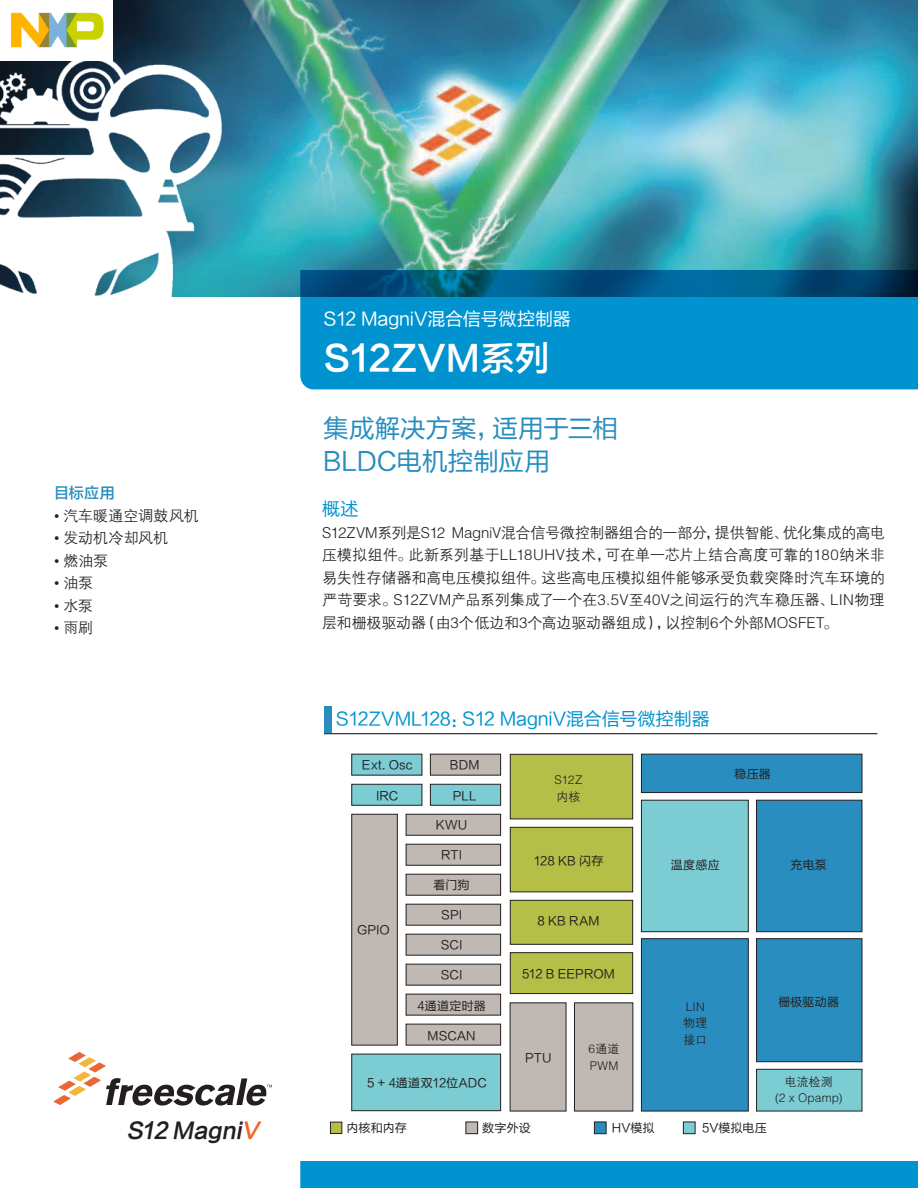
<style>
.page{position:relative;width:918px;height:1188px;background:#fff}
.page>*{position:absolute;margin:0;border:0;box-sizing:border-box;transform-origin:0 0}
.t1{font:34.5px "FZLTZHK GBK1 0";letter-spacing:.005em;color:#fff}
.t2{font:25.5px/33px "FZLTHK GBK1 0";color:#278dbf}
.t3{font:italic 21.75px "FZLTCHJW GB1 0";color:#231f20}
.t4{font:18px "FZLTHJW GB1 0";letter-spacing:-.01em;color:#0093d0}
.t5{font:18px "FZLTHJW GB1 0";letter-spacing:-.01em;color:#fff}
.t6{font:15px/22.5px "FZZDXJW GB1 0";letter-spacing:-.005em;color:#231f20;text-align:justify}
.t7{font:15px "FZLTZHK GBK1 0";color:#278dbf}
.t8{font:12px "FZLTHJW GB1 0";letter-spacing:.01em;color:#231f20}
.t9{font:12px/16.5px "FZZDXJW GB1 0";letter-spacing:.005em;color:#231f20}
.s1{font-family:"Times New Roman"}
.s2{color:#f36421}
</style>
<div class="page">
<img style="left:113px;top:0;width:805px;height:297px">
<svg style="left:300px;top:270px;width:618px;height:119px;background:#0084bd"></svg>
<div style="left:300px;top:1161px;width:618px;height:27px;background:#0093d0"></div>
<img style="left:0;top:52px;width:229px;height:245px">
<svg style="left:53px;top:1052px;width:219px;height:54px"></svg>
<div style="left:641px;top:938px;width:108px;height:173px;background:#2a8dbf;border:1px solid #231f20"></div>
<div style="left:756px;top:938px;width:106px;height:124px;background:#2a8dbf;border:1px solid #231f20"></div>
<div style="left:756px;top:1069px;width:106px;height:42px;background:#7cccd4;border:1px solid #231f20"></div>
<div style="left:351px;top:784px;width:71px;height:22px;background:#7cccd4;border:1px solid #231f20"></div>
<div style="left:430px;top:784px;width:71px;height:22px;background:#7cccd4;border:1px solid #231f20"></div>
<div style="left:351px;top:754px;width:71px;height:22px;background:#7cccd4"></div>
<div style="left:430px;top:754px;width:71px;height:22px;background:#c0b9b3;border:1px solid #231f20"></div>
<div style="left:406px;top:814px;width:95px;height:22px;background:#c0b9b3;border:1px solid #231f20"></div>
<div style="left:406px;top:844px;width:95px;height:22px;background:#c0b9b3;border:1px solid #231f20"></div>
<div style="left:406px;top:874px;width:95px;height:22px;background:#c0b9b3;border:1px solid #231f20"></div>
<div style="left:406px;top:904px;width:95px;height:22px;background:#c0b9b3;border:1px solid #231f20"></div>
<div style="left:406px;top:934px;width:95px;height:22px;background:#c0b9b3;border:1px solid #231f20"></div>
<div style="left:406px;top:964px;width:95px;height:22px;background:#c0b9b3;border:1px solid #231f20"></div>
<div style="left:406px;top:994px;width:95px;height:22px;background:#c0b9b3"></div>
<div style="left:406px;top:1024px;width:95px;height:21px;background:#c0b9b3"></div>
<div style="left:351px;top:1054px;width:150px;height:57px;background:#7cccd4;border:1px solid #231f20"></div>
<div style="left:351px;top:814px;width:47px;height:231px;background:#c0b9b3;border:1px solid #231f20"></div>
<div style="left:641px;top:800px;width:108px;height:132px;background:#7cccd4;border:1px solid #231f20"></div>
<div style="left:641px;top:754px;width:221px;height:39px;background:#2a8dbf;border:1px solid #231f20"></div>
<div style="left:330px;top:1122px;width:12px;height:12px;background:#b4bf47;border:1px solid #231f20"></div>
<div style="left:466px;top:1122px;width:12px;height:12px;background:#c0b9b3;border:1px solid #231f20"></div>
<div style="left:594px;top:1122px;width:13px;height:12px;background:#2a8dbf;border:1px solid #231f20"></div>
<div style="left:683px;top:1122px;width:12px;height:12px;background:#7cccd4;border:1px solid #231f20"></div>
<div style="left:510px;top:754px;width:123px;height:65px;background:#b4bf47;border:1px solid #231f20"></div>
<div style="left:510px;top:827px;width:123px;height:65px;background:#b4bf47;border:1px solid #231f20"></div>
<div style="left:510px;top:900px;width:123px;height:45px;background:#b4bf47;border:1px solid #231f20"></div>
<div style="left:510px;top:952px;width:123px;height:42px;background:#b4bf47;border:1px solid #231f20"></div>
<div style="left:510px;top:1002px;width:56px;height:109px;background:#c0b9b3"></div>
<div style="left:574px;top:1002px;width:59px;height:109px;background:#c0b9b3;border:1px solid #231f20"></div>
<div style="left:756px;top:800px;width:106px;height:132px;background:#2a8dbf;border:1px solid #231f20"></div>
<div style="left:324px;top:706px;width:7px;height:27px;background:#2a8dbf"></div>
<hr style="left:324px;top:733px;width:554px;height:1px;background:#231f20">
<img style="left:0;top:12px;width:112px;height:48px">
<p class="t7" style="left:54px;top:485px;width:62px">目标应用</p>
<p class="t6" style="left:54px;top:505px;width:146px"><span class="s1">•</span> 汽车暖通空调鼓风机</p>
<p class="t6" style="left:54px;top:527px;width:116px"><span class="s1">•</span> 发动机冷却风机</p>
<p class="t6" style="left:54px;top:550px;width:56px"><span class="s1">•</span> 燃油泵</p>
<p class="t6" style="left:54px;top:572px;width:41px"><span class="s1">•</span> 油泵</p>
<p class="t6" style="left:54px;top:595px;width:40px"><span class="s1">•</span> 水泵</p>
<p class="t6" style="left:54px;top:617px;width:41px"><span class="s1">•</span> 雨刷</p>
<h3 class="t3" style="left:127px;top:1118px;width:138px">S12 Magni<span class="s2">V</span></h3>
<p class="t5" style="left:324px;top:309px;width:249px">S12 MagniV混合信号微控制器</p>
<h1 class="t1" style="left:324px;top:339px;width:227px">S12ZVM系列</h1>
<h2 class="t2" style="left:323px;top:412px;width:296px">集成解决方案，适用于三相<br>BLDC电机控制应用</h2>
<p class="t4" style="left:322px;top:499px;width:38px">概述</p>
<p class="t6" style="left:322px;top:522px;width:565px">S12ZVM系列是S12 MagniV混合信号微控制器组合的一部分，提供智能、优化集成的高电压模拟组件。此新系列基于LL18UHV技术，可在单一芯片上结合高度可靠的180纳米非易失性存储器和高电压模拟组件。这些高电压模拟组件能够承受负载突降时汽车环境的严苛要求。S12ZVM产品系列集成了一个在3.5V至40V之间运行的汽车稳压器、LIN物理层和栅极驱动器（由3个低边和3个高边驱动器组成），以控制6个外部MOSFET。</p>
<p class="t4" style="left:336px;top:708px;width:375px">S12ZVML128：S12 MagniV混合信号微控制器</p>
<p class="t8" style="left:362px;top:758px;width:52px">Ext. Osc</p>
<p class="t8" style="left:450px;top:758px;width:31px">BDM</p>
<p class="t8" style="left:376px;top:789px;width:24px">IRC</p>
<p class="t9" style="left:555px;top:772px;width:29px">S12Z内核</p>
<p class="t8" style="left:453px;top:789px;width:25px">PLL</p>
<p class="t8" style="left:734px;top:767px;width:38px">稳压器</p>
<p class="t8" style="left:357px;top:923px;width:34px">GPIO</p>
<p class="t8" style="left:436px;top:818px;width:33px">KWU</p>
<p class="t8" style="left:441px;top:848px;width:22px">RTI</p>
<p class="t8" style="left:434px;top:878px;width:38px">看门狗</p>
<p class="t8" style="left:441px;top:908px;width:22px">SPI</p>
<p class="t8" style="left:441px;top:939px;width:23px">SCI</p>
<p class="t8" style="left:441px;top:969px;width:23px">SCI</p>
<p class="t8" style="left:418px;top:999px;width:70px">4通道定时器</p>
<p class="t8" style="left:428px;top:1029px;width:49px">MSCAN</p>
<p class="t8" style="left:367px;top:1076px;width:121px">5 + 4通道双12位ADC</p>
<p class="t8" style="left:534px;top:855px;width:71px">128 KB 闪存</p>
<p class="t8" style="left:538px;top:914px;width:63px">8 KB RAM</p>
<p class="t8" style="left:522px;top:967px;width:94px">512 B EEPROM</p>
<p class="t8" style="left:525px;top:1051px;width:28px">PTU</p>
<p class="t9" style="left:589px;top:1041px;width:32px">6通道<br>PWM</p>
<p class="t8" style="left:671px;top:858px;width:51px">温度感应</p>
<p class="t8" style="left:791px;top:858px;width:38px">充电泵</p>
<p class="t9" style="left:683px;top:999px;width:25px">LIN物理接口</p>
<p class="t8" style="left:778px;top:995px;width:62px">栅极驱动器</p>
<p class="t9" style="left:775px;top:1074px;width:69px;text-align:center">电流检测<br>(2 x Opamp)</p>
<p class="t8" style="left:347px;top:1121px;width:62px">内核和内存</p>
<p class="t8" style="left:482px;top:1121px;width:50px">数字外设</p>
<p class="t8" style="left:612px;top:1121px;width:45px">HV模拟</p>
<p class="t8" style="left:702px;top:1121px;width:66px">5V模拟电压</p>
</div>
